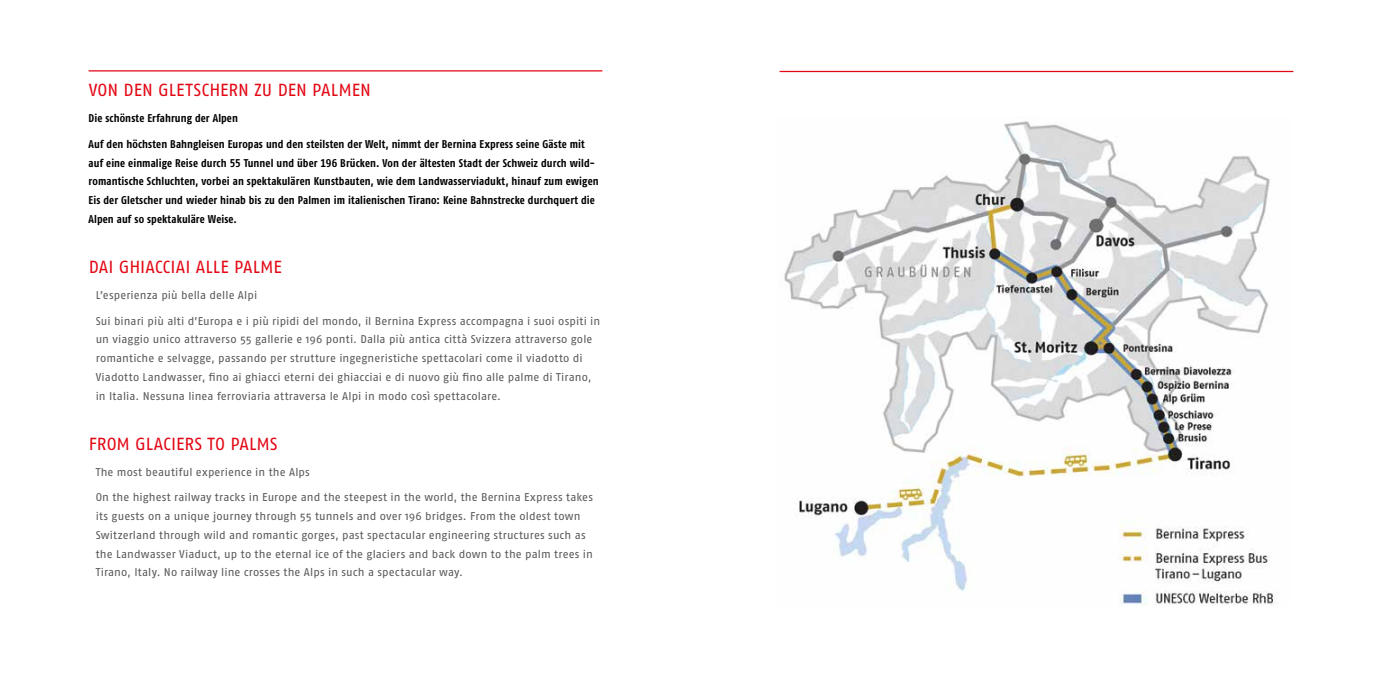
<style>
.page{position:relative;width:1382px;height:691px;background:#fff}
.page>*{position:absolute;margin:0;border:0;box-sizing:border-box;transform-origin:0 0}
.t1{font:17.5px "Fago OT";color:#e30613}
.t2{font:11.25px/18.8px "Fago OT";letter-spacing:.01em;color:#575756}
.t3{font:700 11.25px/18.8px "Fago Co Tf";letter-spacing:.01em;color:#000}
</style>
<div class="page">
<hr style="left:89px;top:70px;width:513px;height:1px;background:#e30613">
<img style="left:784px;top:121px;width:491px;height:484px">
<hr style="left:780px;top:71px;width:513px;height:1px;background:#e30613">
<h1 class="t1" style="left:89px;top:80px;width:284px">VON DEN GLETSCHERN ZU DEN PALMEN</h1>
<p class="t3" style="left:89px;top:109px;width:151px">Die schönste Erfahrung der Alpen</p>
<p class="t3" style="left:89px;top:135px;width:512px">Auf den höchsten Bahngleisen Europas und den steilsten der Welt, nimmt der Bernina Express seine Gäste mit auf eine einmalige Reise durch 55 Tunnel und über 196 Brücken. Von der ältesten Stadt der Schweiz durch wild&shy;romantische Schluchten, vorbei an spektakulären Kunstbauten, wie dem Landwasserviadukt, hinauf zum ewigen Eis der Gletscher und wieder hinab bis zu den Palmen im italienischen Tirano: Keine Bahnstrecke durchquert die Alpen auf so spektakuläre Weise.</p>
<h1 class="t1" style="left:89px;top:256px;width:195px">DAI GHIACCIAI ALLE PALME</h1>
<p class="t2" style="left:96px;top:285px;width:163px">L’esperienza più bella delle Alpi</p>
<p class="t2" style="left:96px;top:311px;width:506px">Sui binari più alti d’Europa e i più ripidi del mondo, il Bernina Express accompagna i suoi ospiti in un viaggio unico attraverso 55 gallerie e 196 ponti. Dalla più antica città Svizzera attraverso gole romantiche e selvagge, passando per strutture ingegneristiche spettacolari come il viadotto di Viadotto Landwasser, fino ai ghiacci eterni dei ghiacciai e di nuovo giù fino alle palme di Tirano, in Italia. Nessuna linea ferroviaria attraversa le Alpi in modo così spettacolare.</p>
<h1 class="t1" style="left:89px;top:433px;width:191px">FROM GLACIERS TO PALMS</h1>
<p class="t2" style="left:96px;top:462px;width:216px">The most beautiful experience in the Alps</p>
<p class="t2" style="left:96px;top:488px;width:499px">On the highest railway tracks in Europe and the steepest in the world, the Bernina Express takes its guests on a unique journey through 55 tunnels and over 196 bridges. From the oldest town Switzerland through wild and romantic gorges, past spectacular engineering structures such as the Landwasser Viaduct, up to the eternal ice of the glaciers and back down to the palm trees in Tirano, Italy. No railway line crosses the Alps in such a spectacular way.</p>
</div>
